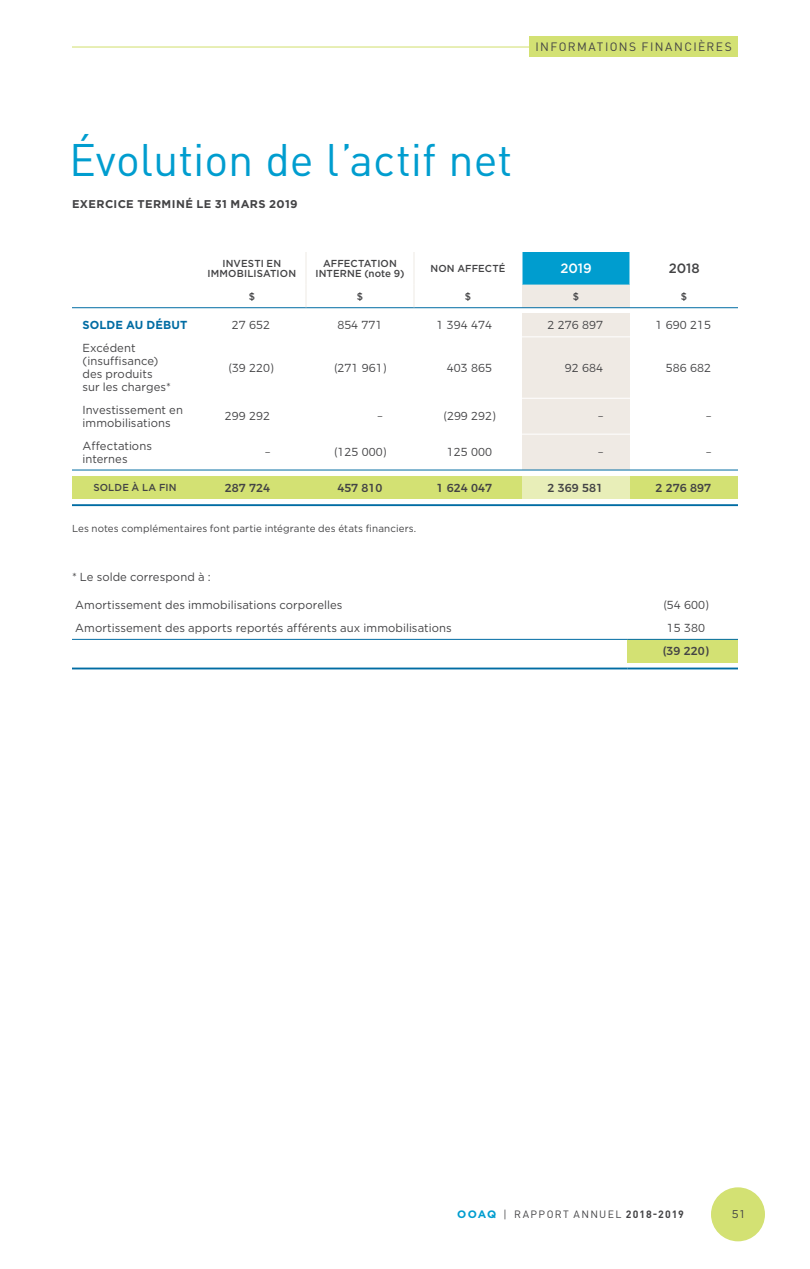
<style>
.page{position:relative;width:810px;height:1269px;background:#fff}
.page>*{position:absolute;margin:0;border:0;box-sizing:border-box;transform-origin:0 0}
.t1{font:45px "DIN Pro";color:#009dcf}
.t2{font:500 13.5px "Gotham HTF";color:#fff}
.t3{font:500 13.5px "Gotham HTF";color:#434345}
.t4{font:12px "DIN Pro";letter-spacing:.115em;color:#434345}
.t5{font:11.7px/12.8px "Gotham HTF";letter-spacing:.005em;color:#434345}
.t6{font:300 11.7px "Montserrat";color:#434345}
.t7{font:500 11.7px "Montserrat";color:#434345}
.t8{font:700 11.7px "Gotham HTF";letter-spacing:.015em;color:#006ca3}
.t9{font:700 11.25px "Gotham HTF";letter-spacing:.03em;color:#434345}
.t10{font:11.25px "Gotham HTF";color:#434345}
.t11{font:10.5px "DIN Pro";letter-spacing:.13em;color:#434345}
.t12{font:500 10.2px/10.5px "Gotham HTF";letter-spacing:.015em;color:#434345;text-align:center}
.t13{font:10.2px "Gotham HTF";letter-spacing:.01em;color:#434345}
.s1{font-family:"Gotham HTF";font-weight:700;font-size:10.8px;color:#009dcf}
.s2{font-family:"Gotham HTF"}
.s3{font-weight:700}
</style>
<div class="page">
<div style="left:522px;top:252px;width:108px;height:33px;background:#009dcf"></div>
<hr style="left:306px;top:252px;width:1px;height:33px;background:#efeae4">
<hr style="left:414px;top:252px;width:1px;height:33px;background:#efeae4">
<svg style="left:72px;top:285px;width:666px;height:214px"></svg>
<hr style="left:72px;top:504px;width:126px;height:2px;background:#006ca3">
<hr style="left:198px;top:504px;width:108px;height:2px;background:#006ca3">
<hr style="left:306px;top:504px;width:108px;height:2px;background:#006ca3">
<hr style="left:414px;top:504px;width:108px;height:2px;background:#006ca3">
<hr style="left:522px;top:504px;width:108px;height:2px;background:#006ca3">
<hr style="left:630px;top:504px;width:108px;height:2px;background:#006ca3">
<hr style="left:522px;top:252px;width:1px;height:33px;background:#fff">
<div style="left:627px;top:639px;width:111px;height:24px;background:#d3e173"></div>
<hr style="left:72px;top:639px;width:555px;height:1px;background:#006ca3">
<hr style="left:627px;top:639px;width:111px;height:1px;background:#006ca3">
<hr style="left:72px;top:668px;width:555px;height:1px;background:#006ca3">
<hr style="left:627px;top:668px;width:111px;height:1px;background:#006ca3">
<hr style="left:72px;top:46px;width:666px;height:2px;background:#d3e173">
<div style="left:530px;top:36px;width:208px;height:21px;background:#d3e173"></div>
<div style="left:711px;top:1187px;width:54px;height:54px;background:#d3e173;border-radius:50%"></div>
<p class="t4" style="left:536px;top:38px;width:198px">INFORMATIONS FINANCIÈRES</p>
<h1 class="t1" style="left:69px;top:129px;width:445px">Évolution de l’actif net</h1>
<p class="t9" style="left:72px;top:197px;width:227px">EXERCICE TERMINÉ LE 31 MARS 2019</p>
<p class="t12" style="left:207px;top:258px;width:90px">INVESTI EN<br>IMMOBILISATION</p>
<p class="t12" style="left:315px;top:258px;width:91px">AFFECTATION<br>INTERNE (note 9)</p>
<p class="t12" style="left:430px;top:263px;width:77px">NON AFFECTÉ</p>
<p class="t2" style="left:560px;top:261px;width:33px">2019</p>
<p class="t3" style="left:669px;top:261px;width:33px">2018</p>
<p class="t12" style="left:249px;top:291px;width:8px">$</p>
<p class="t12" style="left:357px;top:291px;width:8px">$</p>
<p class="t12" style="left:465px;top:291px;width:8px">$</p>
<p class="t12" style="left:573px;top:291px;width:8px">$</p>
<p class="t12" style="left:681px;top:291px;width:8px">$</p>
<p class="t8" style="left:82px;top:318px;width:107px">SOLDE AU DÉBUT</p>
<p class="t6" style="left:232px;top:316px;width:40px">27 652</p>
<p class="t6" style="left:337px;top:316px;width:47px">854 771</p>
<p class="t6" style="left:437px;top:316px;width:57px">1 394 474</p>
<p class="t6" style="left:548px;top:316px;width:57px">2 276 897</p>
<p class="t6" style="left:656px;top:316px;width:57px">1 690 215</p>
<p class="t5" style="left:82px;top:342px;width:90px">Excédent (insuffisance) des produits sur les charges*</p>
<p class="t6" style="left:229px;top:358px;width:47px">(39 220)</p>
<p class="t6" style="left:334px;top:358px;width:54px">(271 961)</p>
<p class="t6" style="left:447px;top:358px;width:47px">403 865</p>
<p class="t6" style="left:565px;top:358px;width:40px">92 684</p>
<p class="t6" style="left:666px;top:358px;width:47px">586 682</p>
<p class="t5" style="left:83px;top:403px;width:102px">Investissement en immobilisations</p>
<p class="t6" style="left:225px;top:407px;width:47px">299 292</p>
<p class="t6" style="left:378px;top:407px;width:6px">–</p>
<p class="t6" style="left:444px;top:407px;width:54px">(299 292)</p>
<p class="t6" style="left:598px;top:407px;width:6px">–</p>
<p class="t6" style="left:706px;top:407px;width:6px">–</p>
<p class="t5" style="left:83px;top:439px;width:71px">Affectations internes</p>
<p class="t6" style="left:265px;top:443px;width:6px">–</p>
<p class="t6" style="left:334px;top:443px;width:54px">(125 000)</p>
<p class="t6" style="left:447px;top:443px;width:47px">125 000</p>
<p class="t6" style="left:598px;top:443px;width:6px">–</p>
<p class="t6" style="left:706px;top:443px;width:6px">–</p>
<p class="t12" style="left:93px;top:482px;width:85px">SOLDE À LA FIN</p>
<p class="t7" style="left:225px;top:478px;width:47px">287 724</p>
<p class="t7" style="left:337px;top:478px;width:47px">457 810</p>
<p class="t7" style="left:437px;top:478px;width:57px">1 624 047</p>
<p class="t7" style="left:548px;top:478px;width:57px">2 369 581</p>
<p class="t7" style="left:656px;top:478px;width:57px">2 276 897</p>
<p class="t13" style="left:72px;top:522px;width:346px">Les notes complémentaires font partie intégrante des états financiers.</p>
<p class="t5" style="left:72px;top:570px;width:140px">* Le solde correspond à :</p>
<p class="t5" style="left:75px;top:598px;width:269px">Amortissement des immobilisations corporelles</p>
<p class="t6" style="left:664px;top:595px;width:47px">(54 600)</p>
<p class="t5" style="left:75px;top:621px;width:378px">Amortissement des apports reportés afférents aux immobilisations</p>
<p class="t6" style="left:667px;top:619px;width:40px">15 380</p>
<p class="t7" style="left:663px;top:641px;width:47px">(39 220)</p>
<p class="t11" style="left:457px;top:1207px;width:228px"><span class="s1">OOAQ</span> <span class="s2">|</span> RAPPORT ANNUEL <span class="s3">2018-2019</span></p>
<p class="t10" style="left:732px;top:1208px;width:14px">51</p>
</div>
